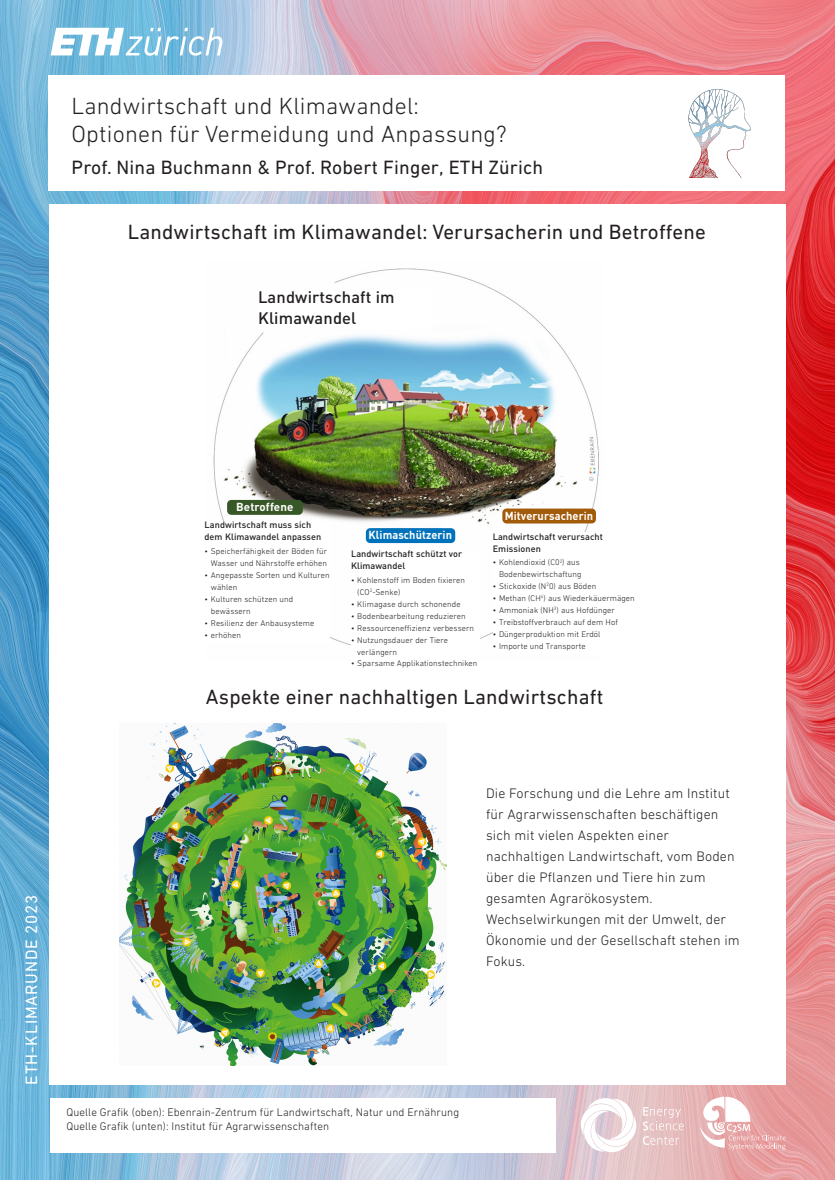
<style>
.page{position:relative;width:835px;height:1180px;background:#fff}
.page>*{position:absolute;margin:0;border:0;box-sizing:border-box;transform-origin:0 0}
._21-text-A0{font:300 23.8px "DIN Next W1 G";letter-spacing:.01em;color:#231f20}
._21-text-A0-2{font:21px "DIN Next W1 G";letter-spacing:.01em;color:#231f20}
._21-text-A0-3{font:19.6px "DIN Next W1 G";letter-spacing:.01em;color:#231f20}
._21-text-A0-4{font:16.8px "DIN Next W1 G";letter-spacing:.05em;color:#fff}
._21-text-A0-5{font:500 16.45px/21px "DIN Pro";letter-spacing:.01em;color:#231f20}
._21-text-A0-6{font:300 14px/21px "DIN Next W1 G";letter-spacing:.01em;color:#231f20}
._21-text-A0-7{font:700 11.55px "DIN Pro";letter-spacing:.01em;color:#fff;scale:.96 1}
._21-text-A0-8{font:700 11.55px "DIN Pro";letter-spacing:.01em;color:#fff;scale:.95 1}
._21-text-A0-9{font:700 11.55px "DIN Pro";letter-spacing:.01em;color:#fff}
._21-text-A0-10{font:300 11.2px/14px "DIN Next W1 G";letter-spacing:.01em;color:#231f20}
._21-text-A0-11{font:500 9.1px/11.9px "DIN Pro";letter-spacing:.01em;color:#231f20}
.t1{font:300 8.4px/11.9px "DIN Next W1 G";letter-spacing:.01em;color:#231f20}
</style>
<div class="page">
<img style="left:0;top:0;width:834px;height:1180px">
<div style="left:48px;top:75px;width:736px;height:115px;background:#fff"></div>
<div style="left:51px;top:1098px;width:505px;height:54px;background:#fff"></div>
<div style="left:49px;top:204px;width:736px;height:880px;background:#fff"></div>
<img style="left:213px;top:268px;width:386px;height:378px">
<img style="left:688px;top:89px;width:63px;height:89px">
<img style="left:120px;top:723px;width:326px;height:342px">
<div style="left:204px;top:521px;width:126px;height:122px;background:#fff"></div>
<div style="left:258px;top:290px;width:173px;height:39px;background:#fff"></div>
<div style="left:351px;top:550px;width:128px;height:122px;background:#fff"></div>
<div style="left:492px;top:533px;width:147px;height:121px;background:#fff"></div>
<div style="left:227px;top:500px;width:76px;height:15px;background:#375727;border-radius:4px"></div>
<div style="left:366px;top:528px;width:89px;height:15px;background:#0072bc;border-radius:4px"></div>
<div style="left:502px;top:508px;width:94px;height:15px;background:#a25b09;border-radius:4px"></div>
<svg style="left:699px;top:1096px;width:86px;height:54px"></svg>
<svg style="left:580px;top:1098px;width:103px;height:54px"></svg>
<svg style="left:51px;top:28px;width:171px;height:28px"></svg>
<p class="_21-text-A0" style="left:71px;top:92px;width:349px">Landwirtschaft und Klimawandel:</p>
<p class="_21-text-A0" style="left:71px;top:120px;width:436px">Optionen für Vermeidung und Anpassung?</p>
<p class="_21-text-A0-3" style="left:71px;top:156px;width:473px">Prof. Nina Buchmann &amp; Prof. Robert Finger, ETH Zürich</p>
<p class="_21-text-A0-2" style="left:128px;top:220px;width:579px">Landwirtschaft im Klimawandel: Verursacherin und Betroffene</p>
<p class="_21-text-A0-5" style="left:258px;top:285px;width:138px">Landwirtschaft im<br>Klimawandel</p>
<p class="_21-text-A0-9" style="left:236px;top:497px;width:59px">Betroffene</p>
<p class="_21-text-A0-11" style="left:204px;top:518px;width:118px">Landwirtschaft muss sich dem Klimawandel anpassen</p>
<p class="t1" style="left:204px;top:545px;width:124px;text-align:right">• Speicherfähigkeit der Böden für<br>Wasser und Nährstoffe erhöhen</p>
<p class="t1" style="left:211px;top:569px;width:120px;text-indent:-6px">• Angepasste Sorten und Kulturen wählen</p>
<p class="t1" style="left:211px;top:593px;width:84px;text-indent:-6px">• Kulturen schützen und bewässern</p>
<p class="t1" style="left:204px;top:617px;width:111px">• Resilienz der Anbausysteme</p>
<p class="t1" style="left:204px;top:628px;width:38px">• erhöhen</p>
<p class="_21-text-A0-8" style="left:368px;top:525px;width:89px">Klimaschützerin</p>
<p class="_21-text-A0-11" style="left:351px;top:547px;width:113px">Landwirtschaft schützt vor<br>Klimawandel</p>
<p class="t1" style="left:357px;top:574px;width:109px;text-indent:-6px">• Kohlenstoff im Boden fixieren (CO<sup>2</sup>-Senke)</p>
<p class="t1" style="left:351px;top:598px;width:111px">• Klimagase durch schonende</p>
<p class="t1" style="left:351px;top:610px;width:116px">• Bodenbearbeitung reduzieren</p>
<p class="t1" style="left:351px;top:622px;width:124px">• Ressourceneffizienz verbessern</p>
<p class="t1" style="left:357px;top:634px;width:92px;text-indent:-6px">• Nutzungsdauer der Tiere verlängern</p>
<p class="t1" style="left:351px;top:657px;width:128px">• Sparsame Applikationstechniken</p>
<p class="_21-text-A0-7" style="left:504px;top:506px;width:94px">Mitverursacherin</p>
<p class="_21-text-A0-11" style="left:492px;top:529px;width:112px">Landwirtschaft verursacht<br>Emissionen</p>
<p class="t1" style="left:492px;top:556px;width:90px;text-align:right">• Kohlendioxid (C0<sup>2</sup>) aus<br>Bodenbewirtschaftung</p>
<p class="t1" style="left:492px;top:580px;width:105px">• Stickoxide (N<sup>2</sup>0) aus Böden</p>
<p class="t1" style="left:492px;top:592px;width:143px">• Methan (CH<sup>4</sup>) aus Wiederkäuermägen</p>
<p class="t1" style="left:492px;top:604px;width:124px">• Ammoniak (NH<sup>3</sup>) aus Hofdünger</p>
<p class="t1" style="left:492px;top:616px;width:127px">• Treibstoffverbrauch auf dem Hof</p>
<p class="t1" style="left:492px;top:628px;width:109px">• Düngerproduktion mit Erdöl</p>
<p class="t1" style="left:492px;top:640px;width:95px">• Importe und Transporte</p>
<p class="_21-text-A0-2" style="left:206px;top:685px;width:399px">Aspekte einer nachhaltigen Landwirtschaft</p>
<p class="_21-text-A0-4" style="left:22px;top:1084px;width:192px;rotate:-90deg">ETH-KLIMARUNDE 2023</p>
<p class="_21-text-A0-6" style="left:486px;top:783px;width:250px">Die Forschung und die Lehre am Institut für Agrarwissenschaften beschäftigen sich mit vielen Aspekten einer nachhaltigen Landwirtschaft, vom Boden über die Pflanzen und Tiere hin zum gesamten Agrarökosystem.</p>
<p class="_21-text-A0-6" style="left:486px;top:909px;width:255px">Wechselwirkungen mit der Umwelt, der<br>Ökonomie und der Gesellschaft stehen im<br>Fokus.</p>
<p class="_21-text-A0-10" style="left:66px;top:1105px;width:394px">Quelle Grafik (oben): Ebenrain-Zentrum für Landwirtschaft, Natur und Ernährung<br>Quelle Grafik (unten): Institut für Agrarwissenschaften</p>
</div>
